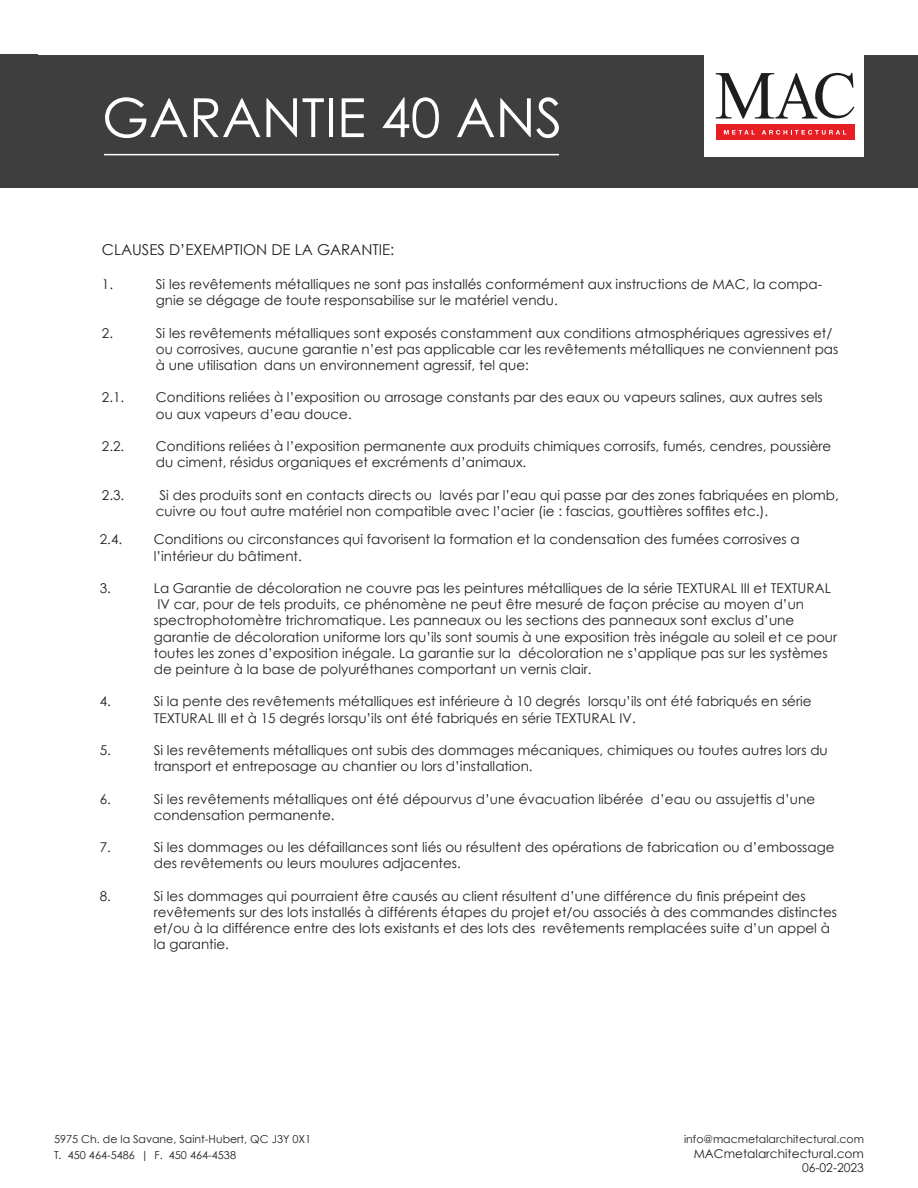
<style>
.page{position:relative;width:918px;height:1188px;background:#fff}
.page>*{position:absolute;margin:0;border:0;box-sizing:border-box;transform-origin:0 0}
.t1{font:54px "Century Gothic";color:#fff}
.t2{font:15px "Century Gothic";color:#231f20}
.t3{font:13.5px/16.2px "Century Gothic";color:#231f20}
.t4{font:12.15px/14.5px "Century Gothic";color:#231f20;text-align:right}
.t5{font:10.95px/15.8px "Century Gothic";color:#231f20}
</style>
<div class="page">
<div style="left:0;top:55px;width:918px;height:133px;background:#3e3e3f"></div>
<hr style="left:104px;top:154px;width:455px;height:1px;background:#fff">
<div style="left:705px;top:0;width:159px;height:156px;background:#fff"></div>
<svg style="left:716px;top:73px;width:138px;height:46px"></svg>
<div style="left:716px;top:125px;width:138px;height:15px;background:#e71e24"></div>
<svg style="left:724px;top:130px;width:31px;height:5px"></svg>
<svg style="left:762px;top:130px;width:84px;height:5px"></svg>
<h1 class="t1" style="left:102px;top:95px;width:462px">GARANTIE 40 ANS</h1>
<p class="t2" style="left:102px;top:243px;width:294px">CLAUSES D’EXEMPTION DE LA GARANTIE:</p>
<p class="t3" style="left:102px;top:277px;width:13px">1.</p>
<p class="t3" style="left:156px;top:277px;width:668px">Si les revêtements métalliques ne sont pas installés conformément aux instructions de MAC, la compa&shy;gnie se dégage de toute responsabilise sur le matériel vendu.</p>
<p class="t3" style="left:102px;top:326px;width:13px">2.</p>
<p class="t3" style="left:156px;top:326px;width:684px">Si les revêtements métalliques sont exposés constamment aux conditions atmosphériques agressives et/ ou corrosives, aucune garantie n’est pas applicable car les revêtements métalliques ne conviennent pas à une utilisation dans un environnement agressif, tel que:</p>
<p class="t3" style="left:102px;top:390px;width:24px">2.1.</p>
<p class="t3" style="left:156px;top:390px;width:668px">Conditions reliées à l’exposition ou arrosage constants par des eaux ou vapeurs salines, aux autres sels ou aux vapeurs d’eau douce.</p>
<p class="t3" style="left:102px;top:439px;width:24px">2.2.</p>
<p class="t3" style="left:156px;top:439px;width:677px">Conditions reliées à l’exposition permanente aux produits chimiques corrosifs, fumés, cendres, poussière du ciment, résidus organiques et excréments d’animaux.</p>
<p class="t3" style="left:102px;top:488px;width:24px">2.3.</p>
<p class="t3" style="left:156px;top:488px;width:684px">Si des produits sont en contacts directs ou lavés par l’eau qui passe par des zones fabriquées en plomb, cuivre ou tout autre matériel non compatible avec l’acier (ie : fascias, gouttières soffites etc.).</p>
<p class="t3" style="left:100px;top:533px;width:24px">2.4.</p>
<p class="t3" style="left:154px;top:533px;width:647px">Conditions ou circonstances qui favorisent la formation et la condensation des fumées corrosives a l’intérieur du bâtiment.</p>
<p class="t3" style="left:100px;top:581px;width:13px">3.</p>
<p class="t3" style="left:154px;top:581px;width:685px">La Garantie de décoloration ne couvre pas les peintures métalliques de la série TEXTURAL III et TEXTURAL IV car, pour de tels produits, ce phénomène ne peut être mesuré de façon précise au moyen d’un spectrophotomètre trichromatique. Les panneaux ou les sections des panneaux sont exclus d’une garantie de décoloration uniforme lors qu’ils sont soumis à une exposition très inégale au soleil et ce pour toutes les zones d’exposition inégale. La garantie sur la décoloration ne s’applique pas sur les systèmes de peinture à la base de polyuréthanes comportant un vernis clair.</p>
<p class="t3" style="left:100px;top:695px;width:13px">4.</p>
<p class="t3" style="left:154px;top:695px;width:659px">Si la pente des revêtements métalliques est inférieure à 10 degrés lorsqu’ils ont été fabriqués en série<br>TEXTURAL III et à 15 degrés lorsqu’ils ont été fabriqués en série TEXTURAL IV.</p>
<p class="t3" style="left:100px;top:743px;width:13px">5.</p>
<p class="t3" style="left:154px;top:743px;width:676px">Si les revêtements métalliques ont subis des dommages mécaniques, chimiques ou toutes autres lors du transport et entreposage au chantier ou lors d’installation.</p>
<p class="t3" style="left:100px;top:792px;width:13px">6.</p>
<p class="t3" style="left:154px;top:792px;width:663px">Si les revêtements métalliques ont été dépourvus d’une évacuation libérée d’eau ou assujettis d’une condensation permanente.</p>
<p class="t3" style="left:100px;top:840px;width:13px">7.</p>
<p class="t3" style="left:154px;top:840px;width:682px">Si les dommages ou les défaillances sont liés ou résultent des opérations de fabrication ou d’embossage des revêtements ou leurs moulures adjacentes.</p>
<p class="t3" style="left:100px;top:888px;width:13px">8.</p>
<p class="t3" style="left:154px;top:888px;width:685px">Si les dommages qui pourraient être causés au client résultent d’une différence du finis prépeint des revêtements sur des lots installés à différents étapes du projet et/ou associés à des commandes distinctes et/ou à la différence entre des lots existants et des lots des revêtements remplacées suite d’un appel à la garantie.</p>
<p class="t5" style="left:54px;top:1132px;width:259px">5975 Ch. de la Savane, Saint-Hubert, QC J3Y 0X1<br>T. 450 464-5486 | F. 450 464-4538</p>
<p class="t5" style="left:684px;top:1132px;width:181px">info@macmetalarchitectural.com</p>
<p class="t4" style="left:694px;top:1147px;width:172px">MACmetalarchitectural.com<br>06-02-2023</p>
</div>
